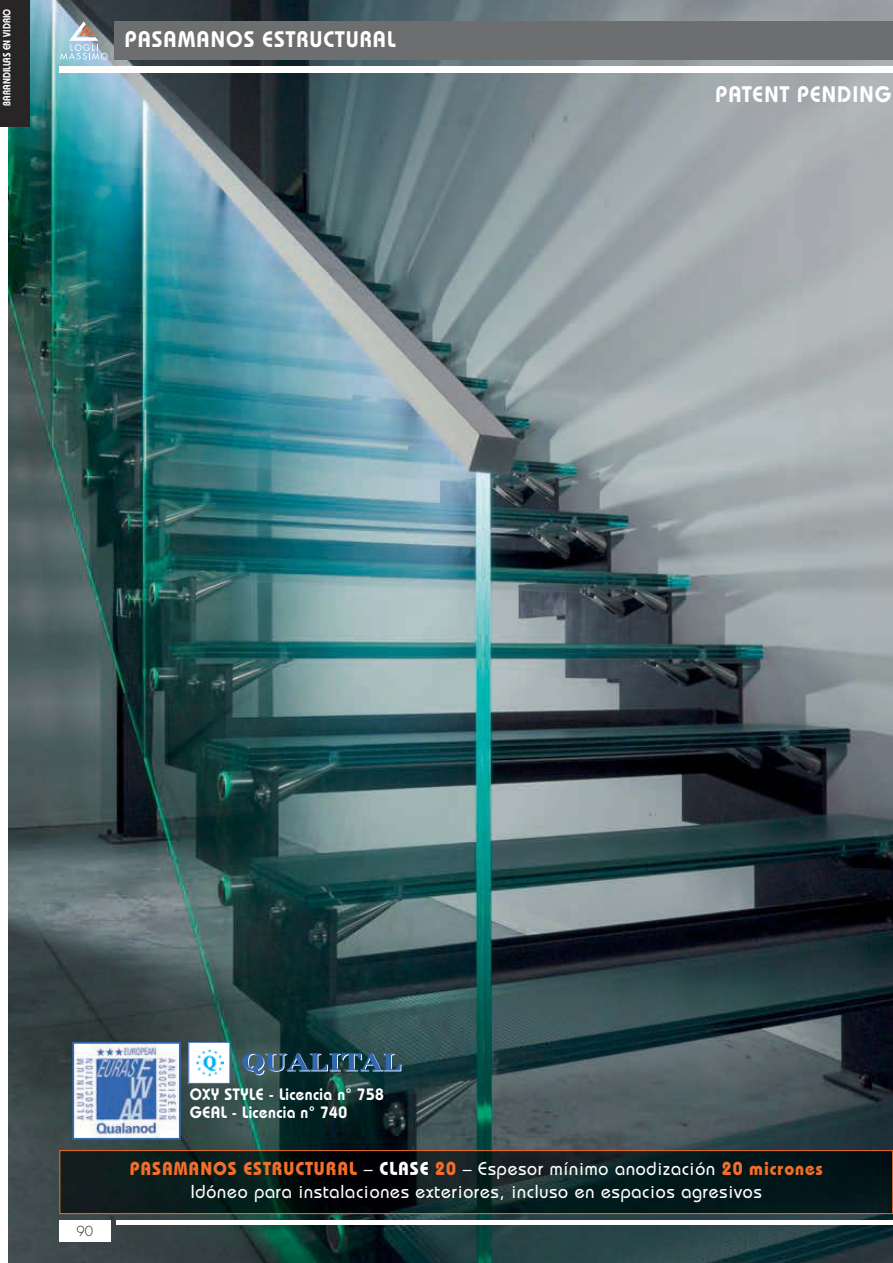
<style>
.page{position:relative;width:893px;height:1263px;background:#fff}
.page>*{position:absolute;margin:0;border:0;box-sizing:border-box;transform-origin:0 0}
.t1{font:600 22.5px "Bauhaus";letter-spacing:.05em;color:#fff;scale:.95 1}
.t2{font:500 18.75px/22.5px "Bauhaus";letter-spacing:.05em;color:#fff;text-align:center;scale:.95 1}
.t3{font:600 16.5px/18px "Bauhaus";letter-spacing:.025em;color:#fff;scale:.95 1}
.t4{font:300 13.5px "Futura";color:#231f20}
.t5{font:600 10.5px "Bauhaus";letter-spacing:.01em;color:#fff;scale:.85 1}
.s1{font-weight:700;color:#f36e2a}
.s2{font-weight:700}
</style>
<div class="page">
<img style="left:8px;top:0;width:885px;height:1263px">
<div style="left:115px;top:21px;width:778px;height:39px;background:#6d6e70"></div>
<svg style="left:60px;top:21px;width:48px;height:39px;background:#a2b5bf"></svg>
<div style="left:59px;top:66px;width:834px;height:6px;background:#fff"></div>
<img style="left:75px;top:1045px;width:103px;height:92px">
<div style="left:72px;top:1042px;width:109px;height:98px;border:2px solid #3168b2"></div>
<div style="left:189px;top:1042px;width:41px;height:41px;background:#fff"></div>
<div style="left:188px;top:1042px;width:42px;height:42px;border:1px solid #3168b2"></div>
<img style="left:196px;top:1049px;width:27px;height:28px">
<svg style="left:242px;top:1053px;width:159px;height:22px;background:#365b73"></svg>
<img style="left:61px;top:1152px;width:830px;height:60px">
<div style="left:59px;top:1150px;width:834px;height:64px;border:1px solid #f36e2a"></div>
<div style="left:117px;top:1220px;width:776px;height:5px;background:#fff"></div>
<div style="left:59px;top:1220px;width:51px;height:22px;background:#fff"></div>
<div style="left:0;top:0;width:30px;height:127px;background:#282526"></div>
<p class="t5" style="left:3px;top:106px;width:116px;rotate:-90deg">BARANDILLAS EN VIDRIO</p>
<p class="t1" style="left:125px;top:31px;width:286px">PASAMANOS ESTRUCTURAL</p>
<p class="t1" style="left:715px;top:86px;width:187px">PATENT PENDING</p>
<p class="t4" style="left:77px;top:1225px;width:18px">90</p>
<p class="t3" style="left:190px;top:1087px;width:206px">OXY STYLE - Licencia n° 758<br>GEAL - Licencia n° 740</p>
<p class="t2" style="left:130px;top:1160px;width:731px"><span class="s1">PASAMANOS ESTRUCTURAL</span> – <span class="s2">CLASE</span> <span class="s1">20</span> – Espesor mínimo anodización <span class="s1">20 micrones<br></span>Idóneo para instalaciones exteriores, incluso en espacios agresivos</p>
</div>
